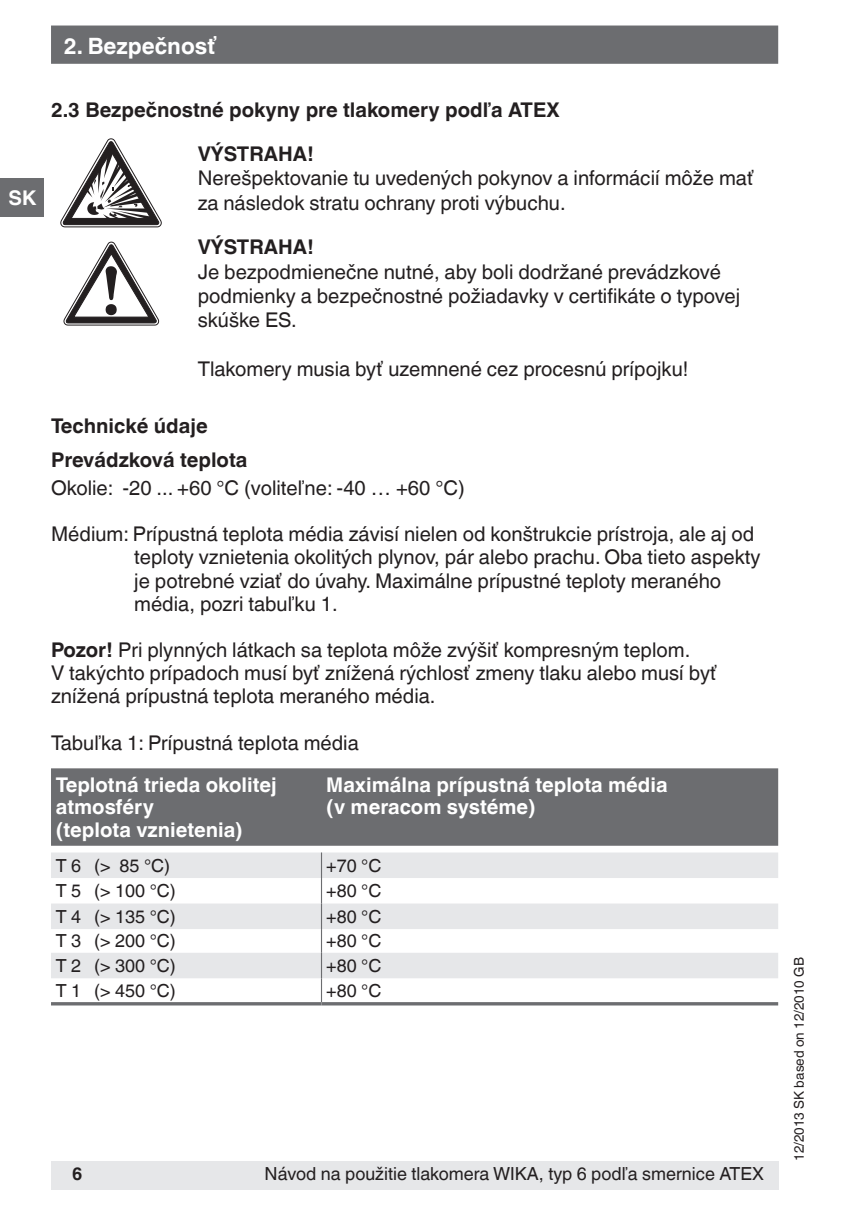
<style>
.page{position:relative;width:842px;height:1212px;background:#fff}
.page>*{position:absolute;margin:0;border:0;box-sizing:border-box;transform-origin:0 0}
.t1{font:700 22.5px "Helvetica World";color:#fff}
.t2{font:20.25px/23.2px "Helvetica World";color:#231f20}
.t3{font:700 20.25px/22.5px "Helvetica World";color:#fff}
.t4{font:700 20.25px/44.6px "Helvetica World";color:#231f20}
.t5{font:18px "Helvetica World";color:#231f20}
.t6{font:700 18px "Helvetica World";color:#231f20}
.t7{font:13.5px "Helvetica World";color:#231f20}
.s1{font-weight:700}
</style>
<div class="page">
<div style="left:51px;top:1161px;width:727px;height:29px;background:#e6e7e9"></div>
<div style="left:0;top:179px;width:43px;height:38px;background:#6c6d70"></div>
<div style="left:51px;top:26px;width:727px;height:38px;background:#6c6d70;border:2px solid #6c6d70"></div>
<svg style="left:61px;top:139px;width:100px;height:88px"></svg>
<svg style="left:64px;top:242px;width:95px;height:83px"></svg>
<div style="left:51px;top:768px;width:727px;height:78px;background:#6c6d70"></div>
<svg style="left:51px;top:852px;width:727px;height:126px;fill:#e6e7e9"></svg>
<svg style="left:321px;top:852px;width:1px;height:150px"></svg>
<hr style="left:51px;top:1002px;width:270px;height:3px;background:#6c6d70">
<hr style="left:321px;top:1002px;width:457px;height:3px;background:#6c6d70">
<p class="t1" style="left:64px;top:33px;width:155px">2. Bezpečnosť</p>
<p class="t3" style="left:9px;top:187px;width:30px">SK</p>
<p class="t4" style="left:198px;top:87px;width:363px;text-indent:-147px">2.3 Bezpečnostné pokyny pre tlakomery podľa ATEX<br>VÝSTRAHA!</p>
<p class="t2" style="left:198px;top:166px;width:558px;line-height:24.3px">Nerešpektovanie tu uvedených pokynov a informácií môže mať za následok stratu ochrany proti výbuchu.</p>
<p class="t4" style="left:198px;top:225px;width:118px">VÝSTRAHA!</p>
<p class="t2" style="left:198px;top:259px;width:544px;line-height:24.3px">Je bezpodmienečne nutné, aby boli dodržané prevádzkové podmienky a bezpečnostné požiadavky v certifikáte o typovej skúške ES.</p>
<p class="t2" style="left:198px;top:357px;width:492px">Tlakomery musia byť uzemnené cez procesnú prípojku!</p>
<p class="t4" style="left:51px;top:409px;width:198px;line-height:34.4px">Technické údaje<br>Prevádzková teplota</p>
<p class="t2" style="left:51px;top:476px;width:415px">Okolie: -20 ... +60 °C (voliteľne: -40 … +60 °C)</p>
<p class="t2" style="left:134px;top:523px;width:628px;text-indent:-83px">Médium: Prípustná teplota média závisí nielen od konštrukcie prístroja, ale aj od teploty vznietenia okolitých plynov, pár alebo prachu. Oba tieto aspekty je potrebné vziať do úvahy. Maximálne prípustné teploty meraného média, pozri tabuľku 1.</p>
<p class="t2" style="left:51px;top:638px;width:668px"><span class="s1">Pozor!</span> Pri plynných látkach sa teplota môže zvýšiť kompresným teplom.<br>V takýchto prípadoch musí byť znížená rýchlosť zmeny tlaku alebo musí byť znížená prípustná teplota meraného média.</p>
<p class="t2" style="left:51px;top:731px;width:309px">Tabuľka 1: Prípustná teplota média</p>
<p class="t3" style="left:56px;top:773px;width:222px">Teplotná trieda okolitej atmosféry<br>(teplota vznietenia)</p>
<p class="t3" style="left:326px;top:773px;width:343px">Maximálna prípustná teplota média (v meracom systéme)</p>
<p class="t5" style="left:56px;top:855px;width:116px">T 6 (&gt; 85 °C)</p>
<p class="t5" style="left:326px;top:855px;width:57px">+70 °C</p>
<p class="t5" style="left:56px;top:880px;width:122px">T 5 (&gt; 100 °C)</p>
<p class="t5" style="left:326px;top:880px;width:57px">+80 °C</p>
<p class="t5" style="left:56px;top:906px;width:122px">T 4 (&gt; 135 °C)</p>
<p class="t5" style="left:326px;top:906px;width:57px">+80 °C</p>
<p class="t5" style="left:56px;top:930px;width:122px">T 3 (&gt; 200 °C)</p>
<p class="t5" style="left:326px;top:930px;width:57px">+80 °C</p>
<p class="t5" style="left:56px;top:955px;width:122px">T 2 (&gt; 300 °C)</p>
<p class="t5" style="left:326px;top:955px;width:57px">+80 °C</p>
<p class="t5" style="left:56px;top:981px;width:122px">T 1 (&gt; 450 °C)</p>
<p class="t5" style="left:326px;top:981px;width:57px">+80 °C</p>
<p class="t6" style="left:72px;top:1163px;width:12px">6</p>
<p class="t5" style="left:265px;top:1163px;width:501px">Návod na použitie tlakomera WIKA, typ 6 podľa smernice ATEX</p>
<p class="t7" style="left:791px;top:1161px;width:205px;rotate:-90deg">12/2013 SK based on 12/2010 GB</p>
</div>
